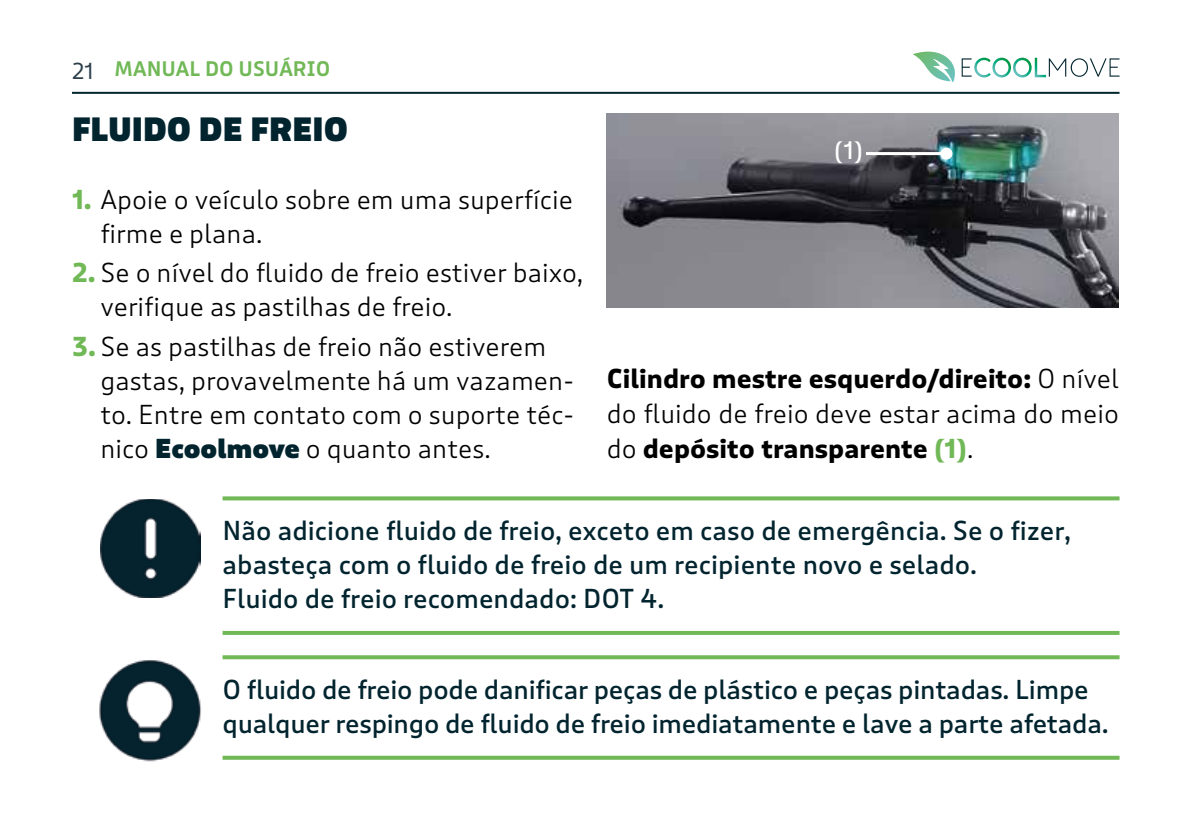
<style>
.page{position:relative;width:1191px;height:840px;background:#fff}
.page>*{position:absolute;margin:0;border:0;box-sizing:border-box;transform-origin:0 0}
.t1{font:900 32px "Puffin Display";color:#02242f}
.t2{font:500 26px/34px "Puffin";letter-spacing:-.01em;color:#02242f}
.t3{font:300 26px/34px "Puffin";color:#000}
.t4{font:700 26px/35px "Puffin";color:#000;text-align:justify}
.t5{font:500 24px "Puffin";color:#fff}
.t6{font:600 20px "Puffin";color:#71b857}
.s1{font-family:"Puffin Display";font-weight:400;font-size:22px;color:#2b3e4a}
.s2{font-weight:700;color:#71b857}
.s3{font-weight:900;color:#02242f}
.s4{font-weight:300}
.s5{color:#71b857}
</style>
<div class="page">
<hr style="left:72px;top:92px;width:1047px;height:2px;background:#02242f">
<svg style="left:913px;top:52px;width:206px;height:30px"></svg>
<svg style="left:222px;top:496px;width:897px;height:4px;background:#7fbf68"></svg>
<svg style="left:222px;top:630px;width:897px;height:4px;fill:#71b857"></svg>
<svg style="left:222px;top:655px;width:897px;height:4px;background:#7abc62"></svg>
<svg style="left:222px;top:755px;width:897px;height:4px;background:#8bc576"></svg>
<img style="left:101px;top:499px;width:99px;height:97px">
<img style="left:99px;top:660px;width:102px;height:100px">
<img style="left:607px;top:114px;width:512px;height:193px">
<hr style="left:866px;top:152px;width:80px;height:3px;background:#fff">
<div style="left:940px;top:147px;width:12px;height:12px;background:#fff;border-radius:50%"></div>
<p class="t6" style="left:72px;top:57px;width:260px"><span class="s1">21</span> MANUAL DO USUÁRIO</p>
<p class="t1" style="left:72px;top:109px;width:277px">FLUIDO DE FREIO</p>
<p class="t3" style="left:100px;top:183px;width:474px;text-indent:-28px"><span class="s2">1.</span> Apoie o veículo sobre em uma superfície firme e plana.</p>
<p class="t3" style="left:100px;top:257px;width:484px;text-indent:-28px"><span class="s2">2.</span> Se o nível do fluido de freio estiver baixo, verifique as pastilhas de freio.</p>
<p class="t3" style="left:100px;top:330px;width:475px;text-indent:-28px"><span class="s2">3.</span> Se as pastilhas de freio não estiverem gastas, provavelmente há um vazamen&shy;to. Entre em contato com o suporte téc&shy;nico <span class="s3">Ecoolmove</span> o quanto antes.</p>
<p class="t5" style="left:834px;top:136px;width:31px">(1)</p>
<p class="t4" style="left:607px;top:361px;width:513px">Cilindro mestre esquerdo/direito: <span class="s4">O nível do fluido de freio deve estar acima do meio do</span> depósito transparente <span class="s5">(1)</span><span class="s4">.</span></p>
<p class="t2" style="left:222px;top:514px;width:850px">Não adicione fluido de freio, exceto em caso de emergência. Se o fizer, abasteça com o fluido de freio de um recipiente novo e selado.<br>Fluido de freio recomendado: DOT 4.</p>
<p class="t2" style="left:222px;top:673px;width:887px">O fluido de freio pode danificar peças de plástico e peças pintadas. Limpe qualquer respingo de fluido de freio imediatamente e lave a parte afetada.</p>
</div>
